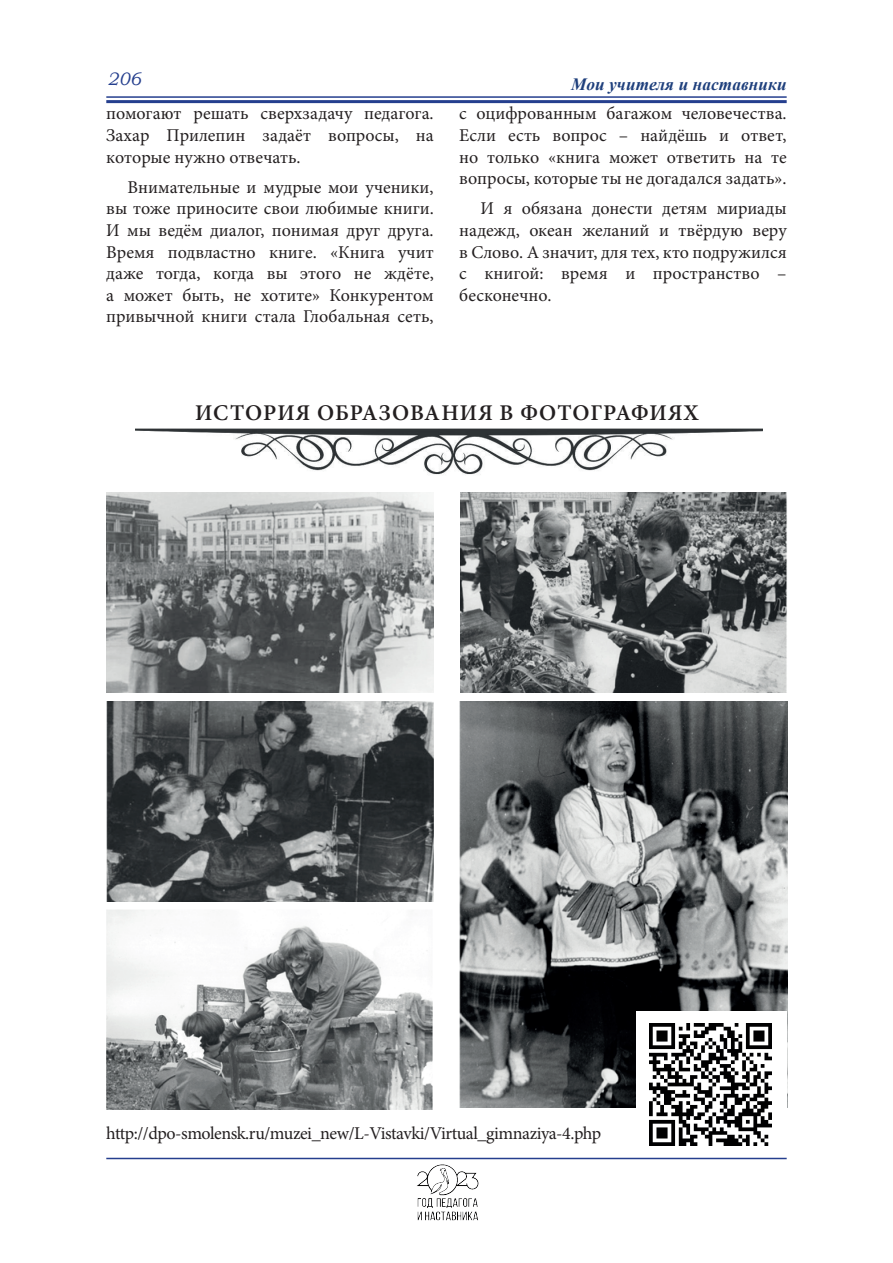
<style>
.page{position:relative;width:893px;height:1263px;background:#fff}
.page>*{position:absolute;margin:0;border:0;box-sizing:border-box;transform-origin:0 0}
.t1{font:600 22.5px "Minion Pro";letter-spacing:.04em;color:#231f20}
.t2{font:18px/21.6px "Minion Pro";color:#231f20;text-align:justify}
.t3{font:18px "Minion Pro";letter-spacing:-.025em;color:#231f20}
.t4{font:italic 18px "Bookman Old Style";color:#253f8e}
.t5{font:italic 700 17.25px "Times New Roman";letter-spacing:.005em;color:#1e3f7c}
</style>
<div class="page">
<hr style="left:106px;top:96px;width:681px;height:2px;background:#253f8e">
<hr style="left:106px;top:100px;width:681px;height:3px;background:#253f8e">
<img style="left:383px;top:1159px;width:127px;height:62px">
<hr style="left:106px;top:1158px;width:681px;height:1px;background:#253f8e">
<img style="left:136px;top:429px;width:627px;height:46px">
<img style="left:460px;top:701px;width:327px;height:407px">
<img style="left:460px;top:492px;width:327px;height:201px">
<img style="left:106px;top:701px;width:327px;height:201px">
<img style="left:107px;top:910px;width:326px;height:200px">
<img style="left:106px;top:492px;width:327px;height:201px">
<div style="left:636px;top:1011px;width:151px;height:144px;background:#fff"></div>
<img style="left:649px;top:1024px;width:123px;height:122px">
<p class="t4" style="left:108px;top:66px;width:35px">206</p>
<p class="t5" style="left:571px;top:72px;width:217px">Мои учителя и наставники</p>
<p class="t2" style="left:106px;top:103px;width:329px">помогают решать сверхзадачу педагога.<br>Захар Прилепин задаёт вопросы, на которые нужно отвечать.</p>
<p class="t2" style="left:106px;top:176px;width:329px;text-indent:21px">Внимательные и мудрые мои ученики, вы тоже приносите свои любимые книги.<br>И мы ведём диалог, понимая друг друга.<br>Время подвластно книге. «Книга учит даже тогда, когда вы этого не ждёте, а может быть, не хотите» Конкурентом привычной книги стала Глобальная сеть,</p>
<p class="t2" style="left:459px;top:103px;width:329px">с оцифрованным багажом человечества.<br>Если есть вопрос – найдёшь и ответ, но только «книга может ответить на те вопросы, которые ты не догадался задать».</p>
<p class="t2" style="left:459px;top:198px;width:329px;text-indent:21px">И я обязана донести детям мириады надежд, океан желаний и твёрдую веру в Слово. А значит, для тех, кто подружился с книгой: время и пространство – бесконечно.</p>
<p class="t1" style="left:195px;top:397px;width:505px">ИСТОРИЯ ОБРАЗОВАНИЯ В ФОТОГРАФИЯХ</p>
<p class="t3" style="left:106px;top:1121px;width:496px">http://dpo-smolensk.ru/muzei_new/L-Vistavki/Virtual_gimnaziya-4.php</p>
</div>
